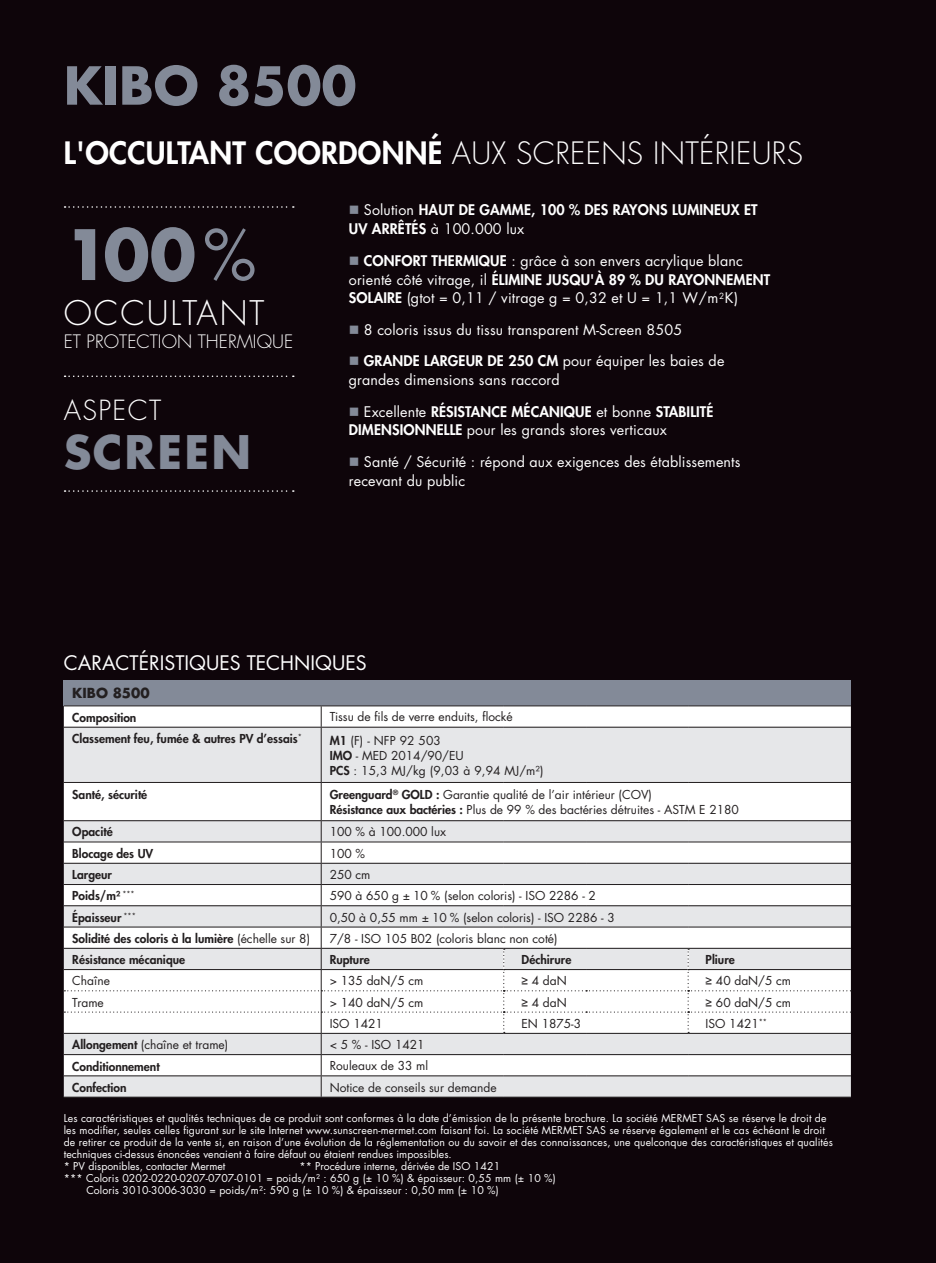
<style>
.page{position:relative;width:936px;height:1263px;background:#fff}
.page>*{position:absolute;margin:0;border:0;box-sizing:border-box;transform-origin:0 0}
.t1{font:700 67.5px "Futura";color:#838a98}
.t2{font:700 51px "Futura";color:#838a98}
.t3{font:700 45px "Futura";letter-spacing:.05em;color:#838a98}
.t4{font:300 33px "Futura";letter-spacing:.06em;color:#fff}
.t5{font:800 30px "Futura";letter-spacing:.01em;color:#fff}
.t6{font:300 27px "Futura";letter-spacing:.05em;color:#fff}
.t7{font:19.5px "Futura";color:#fff}
.t8{font:300 18px "Futura";color:#fff}
.t9{font:14.25px/18.8px "Futura";letter-spacing:.01em;color:#fff}
.t10{font:800 14.25px/18.8px "Futura";letter-spacing:.01em;color:#fff}
.t11{font:700 13.5px "Futura";color:#231f20}
.t12{font:12px "Futura";color:#231f20}
.t13{font:800 12px "Futura";color:#231f20}
.t14{font:10.5px/12px "Futura";letter-spacing:.01em;color:#fff}
.s1{font-weight:300}
.s2{font-weight:400}
.s3{color:#838a98}
.s4{font-weight:800}
.s5{font-family:"Arial"}
</style>
<div class="page">
<div style="left:0;top:0;width:935px;height:1263px;background:#0e050a"></div>
<div style="left:64px;top:680px;width:786px;height:26px;background:#838a98"></div>
<svg style="left:64px;top:706px;width:786px;height:21px;background:#f7f6f6"></svg>
<svg style="left:64px;top:728px;width:786px;height:92px;background:#f0f0f1"></svg>
<hr style="left:321px;top:783px;width:1px;height:37px;background:#231f20">
<hr style="left:64px;top:820px;width:257px;height:1px;background:#231f20">
<hr style="left:321px;top:820px;width:182px;height:1px;background:#231f20">
<hr style="left:503px;top:820px;width:83px;height:1px;background:#231f20">
<hr style="left:586px;top:820px;width:102px;height:1px;background:#231f20">
<hr style="left:688px;top:820px;width:162px;height:1px;background:#231f20">
<hr style="left:64px;top:1097px;width:257px;height:1px;background:#231f20">
<hr style="left:321px;top:1097px;width:182px;height:1px;background:#231f20">
<hr style="left:503px;top:1097px;width:83px;height:1px;background:#231f20">
<hr style="left:586px;top:1097px;width:102px;height:1px;background:#231f20">
<hr style="left:688px;top:1097px;width:162px;height:1px;background:#231f20">
<hr style="left:321px;top:727px;width:1px;height:55px;background:#231f20">
<hr style="left:64px;top:782px;width:257px;height:1px;background:#231f20">
<hr style="left:321px;top:782px;width:182px;height:1px;background:#231f20">
<hr style="left:503px;top:782px;width:83px;height:1px;background:#231f20">
<hr style="left:64px;top:705px;width:257px;height:1px;background:#231f20">
<hr style="left:321px;top:705px;width:182px;height:1px;background:#231f20">
<hr style="left:503px;top:705px;width:83px;height:1px;background:#231f20">
<hr style="left:586px;top:705px;width:102px;height:1px;background:#231f20">
<hr style="left:688px;top:705px;width:162px;height:1px;background:#231f20">
<svg style="left:321px;top:706px;width:1px;height:21px"></svg>
<hr style="left:64px;top:727px;width:257px;height:1px;background:#231f20">
<hr style="left:321px;top:727px;width:182px;height:1px;background:#231f20">
<hr style="left:503px;top:727px;width:83px;height:1px;background:#231f20">
<svg style="left:64px;top:821px;width:787px;height:276px;background:#eaeaeb"></svg>
<hr style="left:586px;top:727px;width:102px;height:1px;background:#231f20">
<hr style="left:688px;top:727px;width:162px;height:1px;background:#231f20">
<hr style="left:586px;top:782px;width:102px;height:1px;background:#231f20">
<hr style="left:688px;top:782px;width:162px;height:1px;background:#231f20">
<svg style="left:65px;top:206px;width:229px;height:2px"></svg>
<svg style="left:65px;top:375px;width:229px;height:2px"></svg>
<svg style="left:65px;top:490px;width:229px;height:2px"></svg>
<p class="t2" style="left:64px;top:50px;width:294px">KIBO 8500</p>
<p class="t5" style="left:64px;top:133px;width:740px">L'OCCULTANT COORDONNÉ <span class="s1">AUX SCREENS INTÉRIEURS</span></p>
<p class="t1" style="left:64px;top:208px;width:194px">100<span class="s2">%</span></p>
<p class="t4" style="left:64px;top:292px;width:202px">OCCULTANT</p>
<p class="t8" style="left:64px;top:329px;width:231px">ET PROTECTION THERMIQUE</p>
<p class="t6" style="left:64px;top:392px;width:99px">ASPECT</p>
<p class="t3" style="left:64px;top:421px;width:189px">SCREEN</p>
<p class="t10" style="left:349px;top:201px;width:410px"><span class="s3">■</span> <span class="s2">Solution</span> HAUT DE GAMME, 100 % DES RAYONS LUMINEUX ET<br>UV ARRÊTÉS <span class="s2">à 100.000 lux</span></p>
<p class="t9" style="left:349px;top:251px;width:423px"><span class="s3">■</span> <span class="s4">CONFORT THERMIQUE</span> : grâce à son envers acrylique blanc orienté côté vitrage, il <span class="s4">ÉLIMINE JUSQU'À 89 % DU RAYONNEMENT<br>SOLAIRE</span> (gtot = 0,11 / vitrage g = 0,32 et U = 1,1 W/m<sup>2</sup>K)</p>
<p class="t9" style="left:349px;top:320px;width:335px"><span class="s3">■</span> 8 coloris issus du tissu transparent M-Screen 8505</p>
<p class="t9" style="left:349px;top:351px;width:377px"><span class="s3">■</span> <span class="s4">GRANDE LARGEUR DE 250 CM</span> pour équiper les baies de grandes dimensions sans raccord</p>
<p class="t9" style="left:349px;top:402px;width:366px"><span class="s3">■</span> Excellente <span class="s4">RÉSISTANCE MÉCANIQUE</span> et bonne <span class="s4">STABILITÉ<br>DIMENSIONNELLE</span> pour les grands stores verticaux</p>
<p class="t9" style="left:349px;top:452px;width:393px"><span class="s3">■</span> Santé / Sécurité : répond aux exigences des établissements recevant du public</p>
<p class="t7" style="left:64px;top:649px;width:304px">CARACTÉRISTIQUES TECHNIQUES</p>
<p class="t11" style="left:72px;top:684px;width:79px">KIBO 8500</p>
<p class="t13" style="left:72px;top:709px;width:66px">Composition</p>
<p class="t12" style="left:330px;top:709px;width:184px">Tissu de fils de verre enduits, flocké</p>
<p class="t13" style="left:72px;top:731px;width:231px">Classement feu, fumée &amp; autres PV d’essais<sup>*</sup></p>
<p class="t12" style="left:330px;top:732px;width:113px"><span class="s4">M1</span> (F) - NFP 92 503</p>
<p class="t12" style="left:330px;top:747px;width:136px"><span class="s4">IMO</span> - MED 2014/90/EU</p>
<p class="t12" style="left:330px;top:762px;width:215px"><span class="s4">PCS</span> : 15,3 MJ/kg (9,03 à 9,94 MJ/m²)</p>
<p class="t13" style="left:72px;top:786px;width:76px">Santé, sécurité</p>
<p class="t12" style="left:330px;top:786px;width:324px"><span class="s4">Greenguard</span><sup>®</sup> <span class="s4">GOLD :</span> Garantie qualité de l’air intérieur (COV)</p>
<p class="t12" style="left:330px;top:801px;width:410px"><span class="s4">Résistance aux bactéries :</span> Plus de 99 % des bactéries détruites - ASTM E 2180</p>
<p class="t13" style="left:72px;top:824px;width:42px">Opacité</p>
<p class="t12" style="left:330px;top:823px;width:118px">100 % à 100.000 lux</p>
<p class="t13" style="left:72px;top:845px;width:82px">Blocage des UV</p>
<p class="t12" style="left:330px;top:845px;width:37px">100 %</p>
<p class="t13" style="left:72px;top:866px;width:41px">Largeur</p>
<p class="t12" style="left:330px;top:866px;width:42px">250 cm</p>
<p class="t13" style="left:72px;top:888px;width:64px">Poids/m² <sup>***</sup></p>
<p class="t12" style="left:330px;top:887px;width:268px">590 à 650 g ± 10 % (selon coloris) - ISO 2286 - 2</p>
<p class="t13" style="left:72px;top:909px;width:65px">Épaisseur <sup>***</sup></p>
<p class="t12" style="left:330px;top:909px;width:286px">0,50 à 0,55 mm ± 10 % (selon coloris) - ISO 2286 - 3</p>
<p class="t13" style="left:72px;top:930px;width:239px">Solidité des coloris à la lumière <span class="s2">(échelle sur 8)</span></p>
<p class="t12" style="left:330px;top:930px;width:229px">7/8 - ISO 105 B02 (coloris blanc non coté)</p>
<p class="t13" style="left:72px;top:952px;width:114px">Résistance mécanique</p>
<p class="t13" style="left:330px;top:952px;width:42px">Rupture</p>
<p class="t13" style="left:521px;top:952px;width:51px">Déchirure</p>
<p class="t13" style="left:705px;top:952px;width:31px">Pliure</p>
<p class="t12" style="left:72px;top:973px;width:39px">Chaîne</p>
<p class="t12" style="left:330px;top:973px;width:95px">&gt; 135 daN/5 cm</p>
<p class="t12" style="left:521px;top:973px;width:47px"><span class="s5">≥</span> 4 daN</p>
<p class="t12" style="left:705px;top:973px;width:87px"><span class="s5">≥</span> 40 daN/5 cm</p>
<p class="t12" style="left:72px;top:994px;width:33px">Trame</p>
<p class="t12" style="left:330px;top:994px;width:95px">&gt; 140 daN/5 cm</p>
<p class="t12" style="left:521px;top:994px;width:47px"><span class="s5">≥</span> 4 daN</p>
<p class="t12" style="left:705px;top:994px;width:87px"><span class="s5">≥</span> 60 daN/5 cm</p>
<p class="t12" style="left:330px;top:1015px;width:55px">ISO 1421</p>
<p class="t12" style="left:521px;top:1015px;width:61px">EN 1875-3</p>
<p class="t12" style="left:705px;top:1015px;width:63px">ISO 1421<sup>**</sup></p>
<p class="t12" style="left:72px;top:1036px;width:157px"><span class="s4">Allongement</span> (chaîne et trame)</p>
<p class="t12" style="left:330px;top:1036px;width:96px">&lt; 5 % - ISO 1421</p>
<p class="t13" style="left:72px;top:1058px;width:89px">Conditionnement</p>
<p class="t12" style="left:330px;top:1058px;width:100px">Rouleaux de 33 ml</p>
<p class="t13" style="left:72px;top:1079px;width:56px">Confection</p>
<p class="t12" style="left:330px;top:1079px;width:168px">Notice de conseils sur demande</p>
<p class="t14" style="left:64px;top:1112px;width:770px">Les caractéristiques et qualités techniques de ce produit sont conformes à la date d’émission de la présente brochure. La société MERMET SAS se réserve le droit de les modifier, seules celles figurant sur le site Internet www.sunscreen-mermet.com faisant foi. La société MERMET SAS se réserve également et le cas échéant le droit de retirer ce produit de la vente si, en raison d’une évolution de la réglementation ou du savoir et des connaissances, une quelconque des caractéristiques et qualités techniques ci-dessus énoncées venaient à faire défaut ou étaient rendues impossibles.</p>
<p class="t14" style="left:64px;top:1160px;width:163px">* PV disponibles, contacter Mermet</p>
<p class="t14" style="left:299px;top:1160px;width:202px">** Procédure interne, dérivée de ISO 1421</p>
<p class="t14" style="left:86px;top:1172px;width:471px;text-indent:-23px">*** Coloris 0202-0220-0207-0707-0101 = poids/m² : 650 g (± 10 %) &amp; épaisseur: 0,55 mm (± 10 %)<br>Coloris 3010-3006-3030 = poids/m²: 590 g (± 10 %) &amp; épaisseur : 0,50 mm (± 10 %)</p>
</div>
